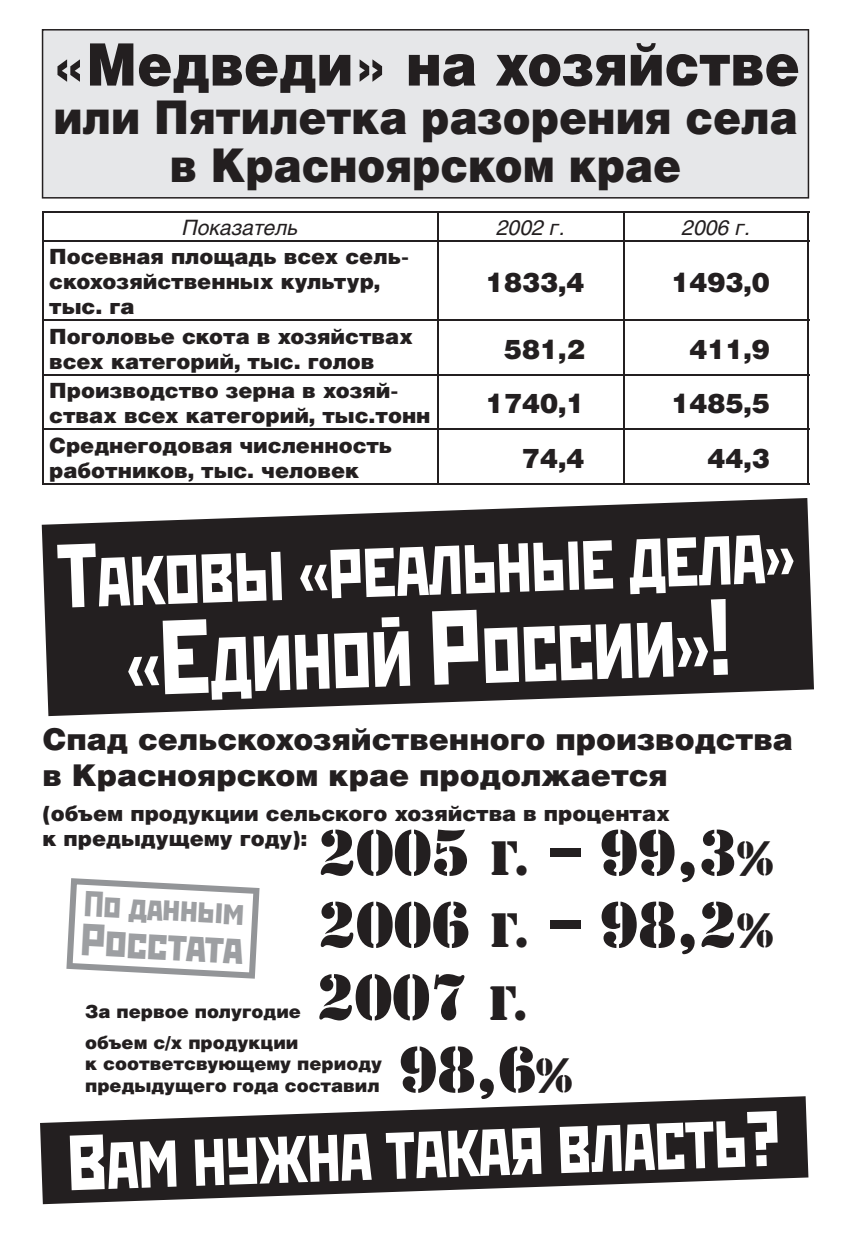
<style>
.page{position:relative;width:851px;height:1234px;background:#fff}
.page>*{position:absolute;margin:0;border:0;box-sizing:border-box;transform-origin:0 0}
.t1{font:78px "Stenberg C";color:#fff;scale:.9 1}
.t2{font:69px "Stenberg C";color:#fff;scale:.9 1}
.t3{font:66px "Stenberg C";color:#fff;scale:.9 1}
.t4{font:60px/72px "Stencil Cyr";color:#231f20}
.t5{font:900 58.5px "Helios";color:#231f20;scale:.9 1}
.t6{font:900 46.5px/48px "Helios";color:#231f20;text-align:center;scale:.9 1}
.t7{font:45px "Stenberg C";color:#9d9fa2}
.t8{font:36px "Stenberg C";color:#9d9fa2}
.t9{font:900 30px/36px "Helios";color:#231f20}
.t10{font:900 27px "Helios";color:#231f20}
.t11{font:900 21px/25.2px "Helios";color:#231f20}
.t12{font:italic 21px "Helios";color:#231f20}
.t13{font:900 18px/30.2px "Helios";color:#231f20}
.s1{font-size:90px}
.s2{font-size:105px}
.s3{font-size:108px}
.s4{font-size:45px}
.s5{font-size:78px}
</style>
<div class="page">
<div style="left:42px;top:29px;width:767px;height:169px;background:#e6e7e9"></div>
<svg style="left:40px;top:1096px;width:768px;height:107px;fill:#231f20"></svg>
<hr style="left:43px;top:211px;width:394px;height:2px;background:#231f20">
<svg style="left:43px;top:213px;width:1px;height:27px"></svg>
<hr style="left:437px;top:211px;width:186px;height:2px;background:#231f20">
<svg style="left:437px;top:213px;width:1px;height:27px"></svg>
<hr style="left:623px;top:211px;width:186px;height:2px;background:#231f20">
<svg style="left:623px;top:213px;width:1px;height:27px"></svg>
<hr style="left:807px;top:213px;width:2px;height:27px;background:#231f20">
<hr style="left:43px;top:240px;width:394px;height:1px;background:#231f20">
<hr style="left:43px;top:241px;width:1px;height:78px;background:#231f20">
<hr style="left:437px;top:240px;width:186px;height:1px;background:#231f20">
<hr style="left:437px;top:241px;width:1px;height:78px;background:#231f20">
<hr style="left:623px;top:240px;width:186px;height:1px;background:#231f20">
<hr style="left:623px;top:241px;width:1px;height:78px;background:#231f20">
<hr style="left:807px;top:241px;width:2px;height:78px;background:#231f20">
<hr style="left:43px;top:319px;width:394px;height:2px;background:#231f20">
<hr style="left:43px;top:321px;width:1px;height:53px;background:#231f20">
<hr style="left:437px;top:319px;width:186px;height:2px;background:#231f20">
<hr style="left:437px;top:321px;width:1px;height:53px;background:#231f20">
<hr style="left:623px;top:319px;width:186px;height:2px;background:#231f20">
<hr style="left:623px;top:321px;width:1px;height:53px;background:#231f20">
<hr style="left:807px;top:321px;width:2px;height:53px;background:#231f20">
<hr style="left:43px;top:374px;width:394px;height:1px;background:#231f20">
<hr style="left:43px;top:375px;width:1px;height:53px;background:#231f20">
<hr style="left:437px;top:374px;width:186px;height:1px;background:#231f20">
<hr style="left:437px;top:375px;width:1px;height:53px;background:#231f20">
<hr style="left:623px;top:374px;width:186px;height:1px;background:#231f20">
<hr style="left:623px;top:375px;width:1px;height:53px;background:#231f20">
<hr style="left:807px;top:375px;width:2px;height:53px;background:#231f20">
<hr style="left:43px;top:428px;width:394px;height:2px;background:#231f20">
<hr style="left:43px;top:430px;width:1px;height:53px;background:#231f20">
<hr style="left:437px;top:428px;width:186px;height:2px;background:#231f20">
<hr style="left:437px;top:430px;width:1px;height:53px;background:#231f20">
<hr style="left:623px;top:428px;width:186px;height:2px;background:#231f20">
<hr style="left:623px;top:430px;width:1px;height:53px;background:#231f20">
<hr style="left:807px;top:430px;width:2px;height:53px;background:#231f20">
<hr style="left:43px;top:483px;width:394px;height:1px;background:#231f20">
<hr style="left:437px;top:483px;width:186px;height:1px;background:#231f20">
<hr style="left:623px;top:483px;width:186px;height:1px;background:#231f20">
<svg style="left:42px;top:498px;width:771px;height:218px;background:#3e3b3c"></svg>
<svg style="left:66px;top:878px;width:193px;height:100px"></svg>
<h3 class="t5" style="left:51px;top:28px;width:833px">«Медведи» на хозяйстве</h3>
<h3 class="t6" style="left:53px;top:91px;width:828px">или Пятилетка разорения села в Красноярском крае</h3>
<p class="t12" style="left:182px;top:215px;width:117px">Показатель</p>
<p class="t12" style="left:496px;top:215px;width:69px">2002 г.</p>
<p class="t12" style="left:682px;top:215px;width:69px">2006 г.</p>
<p class="t11" style="left:49px;top:243px;width:361px">Посевная площадь всех сель&shy;скохозяйственных культур, тыс. га</p>
<p class="t10" style="left:486px;top:265px;width:100px">1833,4</p>
<p class="t10" style="left:671px;top:265px;width:100px">1493,0</p>
<p class="t11" style="left:49px;top:322px;width:365px">Поголовье скота в хозяйствах всех категорий, тыс. голов</p>
<p class="t10" style="left:504px;top:332px;width:82px">581,2</p>
<p class="t10" style="left:689px;top:332px;width:82px">411,9</p>
<p class="t11" style="left:49px;top:377px;width:383px">Производство зерна в хозяй&shy;ствах всех категорий, тыс.тонн</p>
<p class="t10" style="left:486px;top:386px;width:100px">1740,1</p>
<p class="t10" style="left:671px;top:386px;width:100px">1485,5</p>
<p class="t11" style="left:49px;top:431px;width:344px">Среднегодовая численность работников, тыс. человек</p>
<p class="t10" style="left:522px;top:441px;width:64px">74,4</p>
<p class="t10" style="left:707px;top:441px;width:64px">44,3</p>
<h2 class="t2" style="left:57px;top:545px;width:819px;rotate:-2deg"><span class="s1">Т</span>АКОВЫ «РЕАЛЬНЫЕ ДЕЛА»</h2>
<h1 class="t1" style="left:126px;top:625px;width:672px;rotate:-2deg">«<span class="s2">Е</span>ДИНОЙ <span class="s2">Р</span>ОССИИ»<span class="s3">!</span></h1>
<h3 class="t9" style="left:43px;top:720px;width:751px">Спад сельскохозяйственного производства в Красноярском крае продолжается</h3>
<p class="t11" style="left:43px;top:799px;width:629px">(объем продукции сельского хозяйства в процентах к предыдущему году):</p>
<h3 class="t4" style="left:318px;top:815px;width:457px">2005 <span class="s4">г.</span> – 99,3<span class="s4">%<br></span>2006 <span class="s4">г.</span> – 98,2<span class="s4">%</span></h3>
<h3 class="t8" style="left:85px;top:883px;width:162px;rotate:3deg">По данным</h3>
<h3 class="t7" style="left:82px;top:914px;width:164px;rotate:3deg">Росстата</h3>
<h3 class="t4" style="left:316px;top:959px;width:213px">2007 <span class="s4">г.</span></h3>
<p class="t13" style="left:85px;top:995px;width:217px">За первое полугодие объем с/х продукции</p>
<p class="t13" style="left:85px;top:1051px;width:298px;line-height:21.6px">к соответсвующему периоду предыдущего года составил</p>
<h3 class="t4" style="left:400px;top:1032px;width:174px">98,6<span class="s4">%</span></h3>
<h3 class="t3" style="left:67px;top:1130px;width:792px;rotate:-2deg"><span class="s5">В</span>АМ НУЖНА ТАКАЯ ВЛАСТЬ<span class="s5">?</span></h3>
</div>
